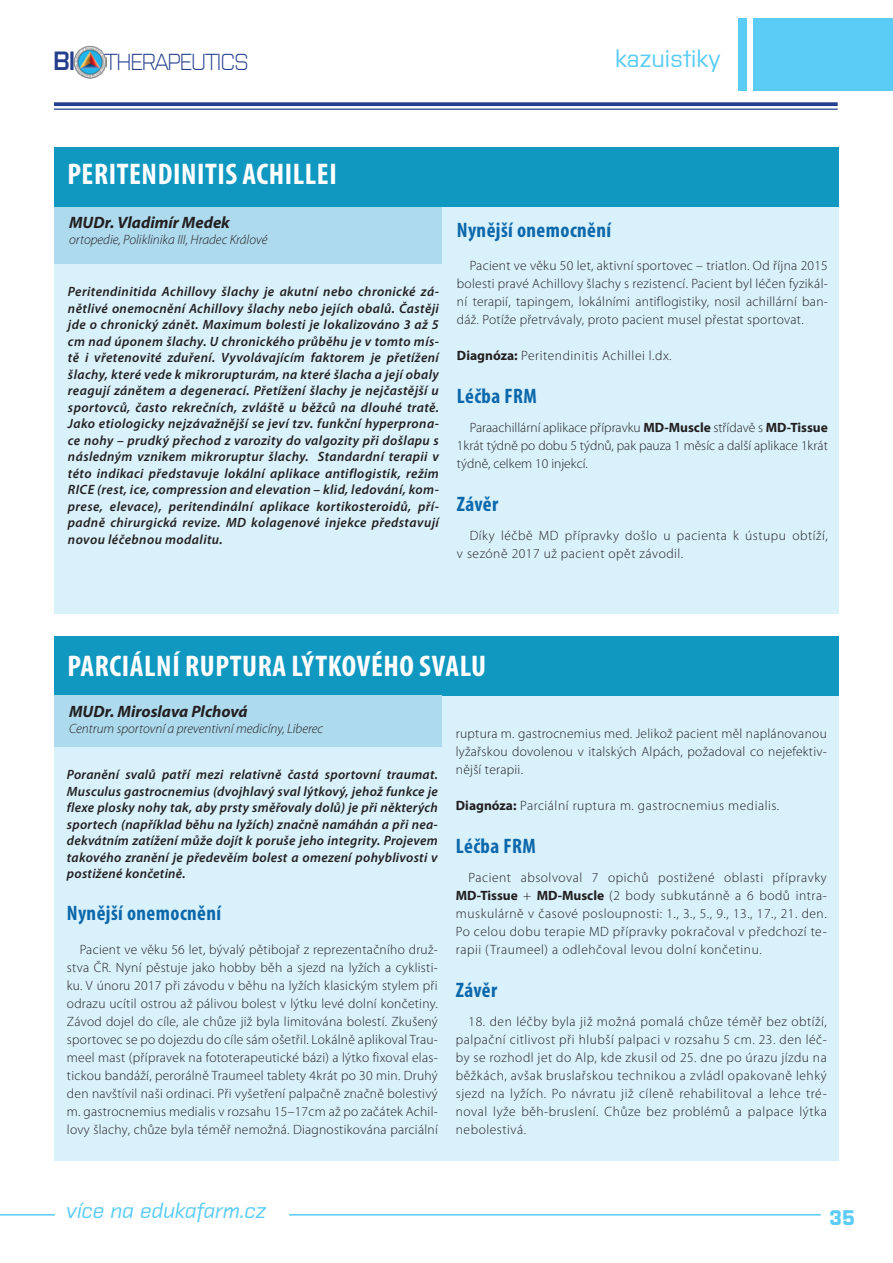
<style>
.page{position:relative;width:893px;height:1263px;background:#fff}
.page>*{position:absolute;margin:0;border:0;box-sizing:border-box;transform-origin:0 0}
.otazka_medi{font:700 condensed 30px "Myriad Pro";letter-spacing:.02em;color:#fff}
.t1{font:500 24px "Purista";color:#5accf5}
.t2{font:300 22.95px "Purista";letter-spacing:-.05em;color:#253f8e}
.mezititulky_myriad_k{font:700 condensed 21px "Myriad Pro";letter-spacing:.02em;color:#0c68ab}
.t3{font:italic 500 21px "Purista";color:#5accf5}
.t4{font:700 21px "Purista";color:#5accf5}
.t5{font:italic 700 16.5px "Myriad Pro";color:#231f20}
.HLAVNÍ_TEXT{font:300 13.5px/18px "Myriad Pro";letter-spacing:.04em;color:#231f20;text-align:justify}
.zakladni_medi{font:italic 600 13.5px/16.5px "Myriad Pro";letter-spacing:.02em;color:#231f20;text-align:justify}
.t6{font:italic 300 13.5px "Myriad Pro";color:#231f20}
.s1{font-weight:600;font-size:26.25px}
.s2{font-weight:700}
</style>
<div class="page">
<div style="left:753px;top:18px;width:140px;height:72px;background:#5accf5"></div>
<div style="left:738px;top:18px;width:8px;height:72px;background:#5accf5"></div>
<svg style="left:54px;top:102px;width:784px;height:4px;background:#354d96"></svg>
<hr style="left:54px;top:109px;width:784px;height:1px;background:#253f8e">
<img style="left:74px;top:46px;width:32px;height:32px">
<hr style="left:0;top:1214px;width:821px;height:1px;background:#5accf5">
<div style="left:55px;top:1191px;width:234px;height:49px;background:#fff"></div>
<div style="left:54px;top:147px;width:785px;height:466px;background:#d8f1fb"></div>
<div style="left:54px;top:147px;width:785px;height:60px;background:#1098c0"></div>
<div style="left:54px;top:207px;width:387px;height:57px;background:#aedaee"></div>
<div style="left:54px;top:636px;width:785px;height:524px;background:#d8f1fb"></div>
<div style="left:54px;top:636px;width:785px;height:60px;background:#1098c0"></div>
<div style="left:54px;top:696px;width:387px;height:51px;background:#aedaee"></div>
<h3 class="t2" style="left:53px;top:45px;width:197px"><span class="s1">BI</span> THERAPEUTICS</h3>
<p class="t1" style="left:615px;top:41px;width:107px">kazuistiky</p>
<p class="otazka_medi" style="left:67px;top:155px;width:271px">PERITENDINITIS ACHILLEI</p>
<p class="t5" style="left:69px;top:212px;width:162px">MUDr. Vladimír Medek</p>
<p class="t6" style="left:69px;top:232px;width:200px">ortopedie, Poliklinika III, Hradec Králové</p>
<p class="zakladni_medi" style="left:68px;top:284px;width:372px">Peritendinitida Achillovy šlachy je akutní nebo chronické zá&shy;nětlivé onemocnění Achillovy šlachy nebo jejích obalů. Častěji jde o chronický zánět. Maximum bolesti je lokalizováno 3 až 5 cm nad úponem šlachy. U chronického průběhu je v tomto mís&shy;tě i vřetenovité zduření. Vyvolávajícím faktorem je přetížení šlachy, které vede k mikrorupturám, na které šlacha a její obaly reagují zánětem a degenerací. Přetížení šlachy je nejčastější u sportovců, často rekrečních, zvláště u běžců na dlouhé tratě.<br>Jako etiologicky nejzávažnější se jeví tzv. funkční hyperprona&shy;ce nohy – prudký přechod z varozity do valgozity při došlapu s následným vznikem mikroruptur šlachy. Standardní terapii v této indikaci představuje lokální aplikace antiflogistik, režim RICE (rest, ice, compression and elevation – klid, ledování, kom&shy;prese, elevace), peritendinální aplikace kortikosteroidů, pří&shy;padně chirurgická revize. MD kolagenové injekce představují novou léčebnou modalitu.</p>
<p class="mezititulky_myriad_k" style="left:457px;top:217px;width:156px">Nynější onemocnění</p>
<p class="HLAVNÍ_TEXT" style="left:457px;top:257px;width:372px;text-indent:13px">Pacient ve věku 50 let, aktivní sportovec – triatlon. Od října 2015 bolesti pravé Achillovy šlachy s rezistencí. Pacient byl léčen fyzikál&shy;ní terapií, tapingem, lokálními antiflogistiky, nosil achillární ban&shy;dáž. Potíže přetrvávaly, proto pacient musel přestat sportovat.</p>
<p class="HLAVNÍ_TEXT" style="left:457px;top:347px;width:216px"><span class="s2">Diagnóza:</span> Peritendinitis Achillei l.dx.</p>
<p class="mezititulky_myriad_k" style="left:457px;top:383px;width:81px">Léčba FRM</p>
<p class="HLAVNÍ_TEXT" style="left:457px;top:419px;width:372px;text-indent:13px">Paraachillární aplikace přípravku <span class="s2">MD-Muscle</span> střídavě s <span class="s2">MD-Tissue </span>1krát týdně po dobu 5 týdnů, pak pauza 1 měsíc a další aplikace 1krát týdně, celkem 10 injekcí.</p>
<p class="mezititulky_myriad_k" style="left:457px;top:491px;width:43px">Závěr</p>
<p class="HLAVNÍ_TEXT" style="left:457px;top:527px;width:372px;text-indent:13px">Díky léčbě MD přípravky došlo u pacienta k ústupu obtíží, v sezóně 2017 už pacient opět závodil.</p>
<p class="otazka_medi" style="left:67px;top:647px;width:420px">PARCIÁLNÍ RUPTURA LÝTKOVÉHO SVALU</p>
<p class="t5" style="left:69px;top:701px;width:180px">MUDr. Miroslava Plchová</p>
<p class="t6" style="left:69px;top:721px;width:256px">Centrum sportovní a preventivní medicíny, Liberec</p>
<p class="zakladni_medi" style="left:67px;top:767px;width:372px">Poranění svalů patří mezi relativně častá sportovní traumat.<br>Musculus gastrocnemius (dvojhlavý sval lýtkový, jehož funkce je flexe plosky nohy tak, aby prsty směřovaly dolů) je při některých sportech (například běhu na lyžích) značně namáhán a při nea&shy;dekvátním zatížení může dojít k poruše jeho integrity. Projevem takového zranění je předevěím bolest a omezení pohyblivosti v postižené končetině.</p>
<p class="mezititulky_myriad_k" style="left:67px;top:899px;width:156px">Nynější onemocnění</p>
<p class="HLAVNÍ_TEXT" style="left:67px;top:941px;width:372px;text-indent:13px">Pacient ve věku 56 let, bývalý pětibojař z reprezentačního druž&shy;stva ČR. Nyní pěstuje jako hobby běh a sjezd na lyžích a cyklisti&shy;ku. V únoru 2017 při závodu v běhu na lyžích klasickým stylem při odrazu ucítil ostrou až pálivou bolest v lýtku levé dolní končetiny.<br>Závod dojel do cíle, ale chůze již byla limitována bolestí. Zkušený sportovec se po dojezdu do cíle sám ošetřil. Lokálně aplikoval Trau&shy;meel mast (přípravek na fototerapeutické bázi) a lýtko fixoval elas&shy;tickou bandáží, perorálně Traumeel tablety 4krát po 30 min. Druhý den navštívil naši ordinaci. Při vyšetření palpačně značně bolestivý m. gastrocnemius medialis v rozsahu 15–17cm až po začátek Achil&shy;lovy šlachy, chůze byla téměř nemožná. Diagnostikována parciální</p>
<p class="HLAVNÍ_TEXT" style="left:456px;top:725px;width:372px">ruptura m. gastrocnemius med. Jelikož pacient měl naplánovanou lyžařskou dovolenou v italských Alpách, požadoval co nejefektiv&shy;nější terapii.</p>
<p class="HLAVNÍ_TEXT" style="left:456px;top:797px;width:325px"><span class="s2">Diagnóza:</span> Parciální ruptura m. gastrocnemius medialis.</p>
<p class="mezititulky_myriad_k" style="left:456px;top:833px;width:81px">Léčba FRM</p>
<p class="HLAVNÍ_TEXT" style="left:456px;top:869px;width:372px;text-indent:13px">Pacient absolvoval 7 opichů postižené oblasti přípravky <span class="s2">MD-Tissue</span> + <span class="s2">MD-Muscle</span> (2 body subkutánně a 6 bodů intra&shy;muskulárně v časové posloupnosti: 1., 3., 5., 9., 13., 17., 21. den.<br>Po celou dobu terapie MD přípravky pokračoval v předchozí te&shy;rapii (Traumeel) a odlehčoval levou dolní končetinu.</p>
<p class="mezititulky_myriad_k" style="left:456px;top:977px;width:43px">Závěr</p>
<p class="HLAVNÍ_TEXT" style="left:456px;top:1013px;width:372px;text-indent:13px">18. den léčby byla již možná pomalá chůze téměř bez obtíží, palpační citlivost při hlubší palpaci v rozsahu 5 cm. 23. den léč&shy;by se rozhodl jet do Alp, kde zkusil od 25. dne po úrazu jízdu na běžkách, avšak bruslařskou technikou a zvládl opakovaně lehký sjezd na lyžích. Po návratu již cíleně rehabilitoval a lehce tré&shy;noval lyže běh-bruslení. Chůze bez problémů a palpace lýtka nebolestivá.</p>
<h3 class="t3" style="left:66px;top:1195px;width:202px">více na edukafarm.cz</h3>
<h3 class="t4" style="left:829px;top:1202px;width:27px">35</h3>
</div>
